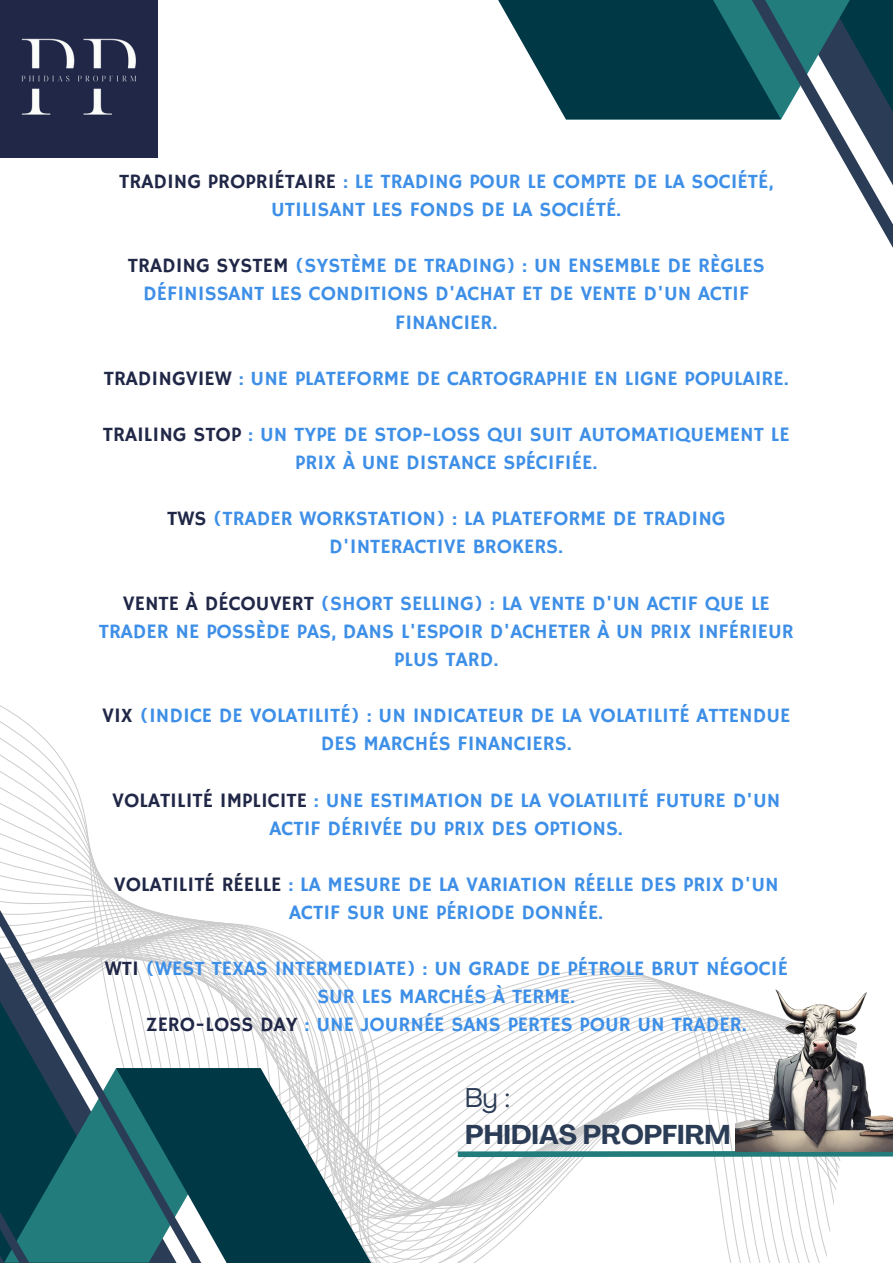
<style>
.page{position:relative;width:893px;height:1264px;background:#fff}
.page>*{position:absolute;margin:0;border:0;box-sizing:border-box;transform-origin:0 0}
.t1{font:700 26.85px "Agrandir";color:#2b3c56}
.t2{font:26.85px "Agrandir";color:#2b3c56}
.t3{font:20.55px/28px "Hammersmith One";color:#3e8fe7;text-align:center}
.s1{color:#202747}
</style>
<div class="page">
<svg style="left:0;top:705px;width:841px;height:557px"></svg>
<svg style="left:215px;top:1068px;width:169px;height:194px;fill:#003845"></svg>
<svg style="left:0;top:848px;width:215px;height:414px"></svg>
<svg style="left:498px;top:0;width:135px;height:119px;fill:#003845"></svg>
<svg style="left:633px;top:0;width:259px;height:246px"></svg>
<svg style="left:452px;top:1148px;width:440px;height:11px"></svg>
<img style="left:0;top:0;width:157px;height:157px">
<img style="left:735px;top:984px;width:157px;height:166px">
<p class="t3" style="left:119px;top:168px;width:655px"><span class="s1">TRADING PROPRIÉTAIRE</span> : LE TRADING POUR LE COMPTE DE LA SOCIÉTÉ,<br>UTILISANT LES FONDS DE LA SOCIÉTÉ.</p>
<p class="t3" style="left:128px;top:253px;width:638px"><span class="s1">TRADING SYSTEM</span> (SYSTÈME DE TRADING) : UN ENSEMBLE DE RÈGLES<br>DÉFINISSANT LES CONDITIONS D'ACHAT ET DE VENTE D'UN ACTIF<br>FINANCIER.</p>
<p class="t3" style="left:104px;top:365px;width:686px"><span class="s1">TRADINGVIEW</span> : UNE PLATEFORME DE CARTOGRAPHIE EN LIGNE POPULAIRE.</p>
<p class="t3" style="left:103px;top:421px;width:688px"><span class="s1">TRAILING STOP</span> : UN TYPE DE STOP-LOSS QUI SUIT AUTOMATIQUEMENT LE<br>PRIX À UNE DISTANCE SPÉCIFIÉE.</p>
<p class="t3" style="left:167px;top:505px;width:560px"><span class="s1">TWS</span> (TRADER WORKSTATION) : LA PLATEFORME DE TRADING<br>D'INTERACTIVE BROKERS.</p>
<p class="t3" style="left:99px;top:590px;width:696px"><span class="s1">VENTE À DÉCOUVERT</span> (SHORT SELLING) : LA VENTE D'UN ACTIF QUE LE<br>TRADER NE POSSÈDE PAS, DANS L'ESPOIR D'ACHETER À UN PRIX INFÉRIEUR<br>PLUS TARD.</p>
<p class="t3" style="left:102px;top:702px;width:689px"><span class="s1">VIX</span> (INDICE DE VOLATILITÉ) : UN INDICATEUR DE LA VOLATILITÉ ATTENDUE<br>DES MARCHÉS FINANCIERS.</p>
<p class="t3" style="left:112px;top:786px;width:669px"><span class="s1">VOLATILITÉ IMPLICITE</span> : UNE ESTIMATION DE LA VOLATILITÉ FUTURE D'UN<br>ACTIF DÉRIVÉE DU PRIX DES OPTIONS.</p>
<p class="t3" style="left:114px;top:871px;width:666px"><span class="s1">VOLATILITÉ RÉELLE</span> : LA MESURE DE LA VARIATION RÉELLE DES PRIX D'UN<br>ACTIF SUR UNE PÉRIODE DONNÉE.</p>
<p class="t3" style="left:105px;top:955px;width:684px"><span class="s1">WTI</span> (WEST TEXAS INTERMEDIATE) : UN GRADE DE PÉTROLE BRUT NÉGOCIÉ<br>SUR LES MARCHÉS À TERME.</p>
<p class="t3" style="left:146px;top:1011px;width:602px"><span class="s1">ZERO-LOSS DAY</span> : UNE JOURNÉE SANS PERTES POUR UN TRADER.</p>
<p class="t2" style="left:465px;top:1087px;width:46px">By :</p>
<p class="t1" style="left:465px;top:1123px;width:267px">PHIDIAS PROPFIRM</p>
</div>
